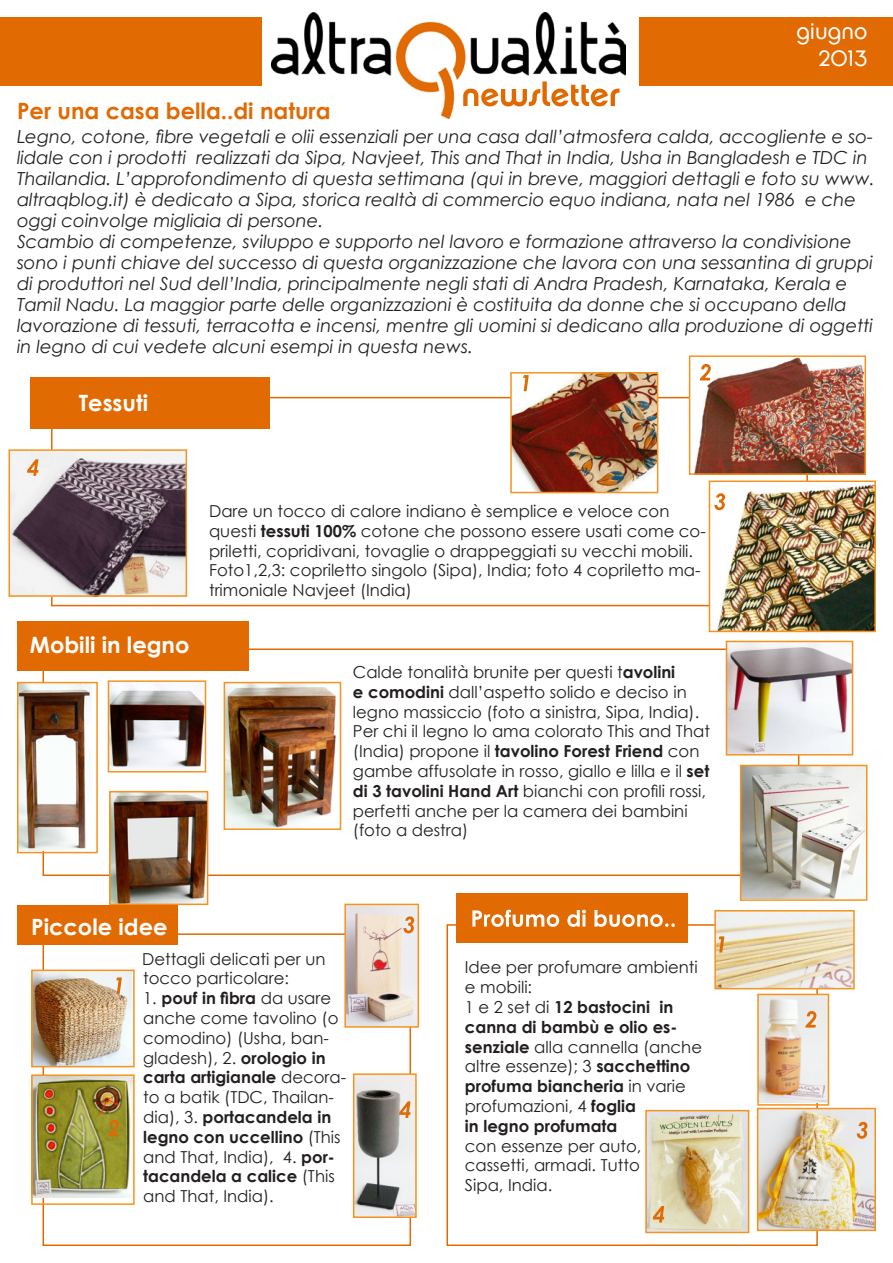
<style>
.page{position:relative;width:893px;height:1263px;background:#fff}
.page>*{position:absolute;margin:0;border:0;box-sizing:border-box;transform-origin:0 0}
.t1{font:700 22.5px "Century Gothic";color:#fff}
.t2{font:700 22.5px "Century Gothic";color:#e06b04}
.t3{font:22.5px "Chalet London Nineteen Seventy";color:#fff}
.t4{font:italic 18px/21px "Century Gothic";color:#231f20}
.t5{font:16.5px/19.8px "Century Gothic";color:#231f20}
.s1{font-weight:700}
</style>
<div class="page">
<div style="left:0;top:17px;width:261px;height:68px;background:#e16a02"></div>
<div style="left:640px;top:17px;width:253px;height:68px;background:#e16a02"></div>
<img style="left:513px;top:375px;width:142px;height:115px">
<div style="left:510px;top:372px;width:148px;height:121px;border:2px solid #f7931d"></div>
<img style="left:12px;top:452px;width:172px;height:142px">
<div style="left:9px;top:449px;width:178px;height:148px;border:2px solid #f7931d"></div>
<img style="left:227px;top:685px;width:109px;height:142px">
<div style="left:224px;top:682px;width:117px;height:148px;border:2px solid #f7931d"></div>
<img style="left:111px;top:683px;width:92px;height:85px">
<div style="left:108px;top:680px;width:98px;height:92px;border:2px solid #f7931d"></div>
<img style="left:112px;top:794px;width:93px;height:108px">
<div style="left:109px;top:791px;width:99px;height:114px;border:2px solid #f7931d"></div>
<img style="left:34px;top:972px;width:97px;height:92px">
<div style="left:31px;top:969px;width:104px;height:98px;border:2px solid #f7931d"></div>
<img style="left:34px;top:1077px;width:98px;height:120px">
<div style="left:31px;top:1074px;width:104px;height:131px;border:2px solid #f7931d"></div>
<img style="left:347px;top:907px;width:69px;height:118px">
<div style="left:344px;top:904px;width:75px;height:124px;border:2px solid #f7931d"></div>
<img style="left:356px;top:1076px;width:58px;height:139px">
<div style="left:353px;top:1073px;width:64px;height:145px;border:2px solid #f7931d"></div>
<img style="left:729px;top:644px;width:121px;height:108px">
<div style="left:726px;top:641px;width:127px;height:114px;border:2px solid #f7931d"></div>
<img style="left:760px;top:1111px;width:113px;height:117px">
<div style="left:757px;top:1108px;width:119px;height:123px;border:2px solid #f7931d"></div>
<img style="left:648px;top:1113px;width:98px;height:117px">
<div style="left:645px;top:1110px;width:104px;height:123px;border:2px solid #f7931d"></div>
<img style="left:743px;top:768px;width:121px;height:130px">
<div style="left:740px;top:765px;width:127px;height:136px;border:2px solid #f7931d"></div>
<img style="left:717px;top:913px;width:135px;height:73px">
<div style="left:714px;top:910px;width:141px;height:79px;border:2px solid #f7931d"></div>
<img style="left:760px;top:997px;width:66px;height:106px">
<div style="left:757px;top:994px;width:72px;height:112px;border:2px solid #f7931d"></div>
<img style="left:20px;top:685px;width:71px;height:165px">
<div style="left:17px;top:682px;width:81px;height:171px;border:2px solid #f7931d"></div>
<img style="left:694px;top:358px;width:169px;height:114px">
<div style="left:689px;top:355px;width:177px;height:120px;border:2px solid #f7931d"></div>
<img style="left:717px;top:484px;width:156px;height:145px">
<div style="left:709px;top:480px;width:167px;height:152px;border:2px solid #f7931d"></div>
<img style="left:271px;top:13px;width:354px;height:106px">
<svg style="left:463px;top:81px;width:157px;height:25px"></svg>
<div style="left:30px;top:377px;width:239px;height:51px;background:#e16a02"></div>
<div style="left:17px;top:621px;width:231px;height:49px;background:#e16a02"></div>
<div style="left:17px;top:906px;width:160px;height:39px;background:#e16a02"></div>
<div style="left:456px;top:893px;width:231px;height:49px;background:#e16a02"></div>
<svg style="left:472px;top:910px;width:203px;height:17px"></svg>
<svg style="left:523px;top:375px;width:6px;height:16px"></svg>
<svg style="left:116px;top:977px;width:6px;height:17px"></svg>
<svg style="left:719px;top:936px;width:5px;height:16px"></svg>
<svg style="left:700px;top:364px;width:11px;height:16px"></svg>
<svg style="left:108px;top:1120px;width:11px;height:16px"></svg>
<svg style="left:805px;top:1011px;width:11px;height:16px"></svg>
<svg style="left:714px;top:493px;width:11px;height:17px"></svg>
<svg style="left:857px;top:1122px;width:10px;height:17px"></svg>
<svg style="left:403px;top:916px;width:11px;height:17px"></svg>
<svg style="left:27px;top:459px;width:11px;height:17px"></svg>
<svg style="left:399px;top:1101px;width:12px;height:17px"></svg>
<svg style="left:653px;top:1206px;width:11px;height:16px"></svg>
<p class="t3" style="left:797px;top:18px;width:72px">giugno</p>
<p class="t3" style="left:819px;top:45px;width:50px">2013</p>
<p class="t2" style="left:17px;top:94px;width:315px">Per una casa bella..di natura</p>
<p class="t4" style="left:17px;top:126px;width:859px">Legno, cotone, fibre vegetali e olii essenziali per una casa dall’atmosfera calda, accogliente e so&shy;lidale con i prodotti realizzati da Sipa, Navjeet, This and That in India, Usha in Bangladesh e TDC in Thailandia. L’approfondimento di questa settimana (qui in breve, maggiori dettagli e foto su www. altraqblog.it) è dedicato a Sipa, storica realtà di commercio equo indiana, nata nel 1986 e che oggi coinvolge migliaia di persone.</p>
<p class="t4" style="left:17px;top:231px;width:858px">Scambio di competenze, sviluppo e supporto nel lavoro e formazione attraverso la condivisione sono i punti chiave del successo di questa organizzazione che lavora con una sessantina di gruppi di produttori nel Sud dell’India, principalmente negli stati di Andra Pradesh, Karnataka, Kerala e Tamil Nadu. La maggior parte delle organizzazioni è costituita da donne che si occupano della lavorazione di tessuti, terracotta e incensi, mentre gli uomini si dedicano alla produzione di oggetti in legno di cui vedete alcuni esempi in questa news.</p>
<p class="t1" style="left:79px;top:386px;width:71px">Tessuti</p>
<p class="t1" style="left:30px;top:627px;width:161px">Mobili in legno</p>
<p class="t5" style="left:209px;top:501px;width:498px">Dare un tocco di calore indiano è semplice e veloce con questi <span class="s1">tessuti 100%</span> cotone che possono essere usati come co&shy;priletti, copridivani, tovaglie o drappeggiati su vecchi mobili.</p>
<p class="t5" style="left:209px;top:560px;width:493px">Foto1,2,3: copriletto singolo (Sipa), India; foto 4 copriletto ma&shy;trimoniale Navjeet (India)</p>
<p class="t5" style="left:353px;top:662px;width:358px">Calde tonalità brunite per questi t<span class="s1">avolini<br>e comodini</span> dall’aspetto solido e deciso in legno massiccio (foto a sinistra, Sipa, India).<br>Per chi il legno lo ama colorato This and That (India) propone il <span class="s1">tavolino Forest Friend</span> con gambe affusolate in rosso, giallo e lilla e il <span class="s1">set di 3 tavolini Hand Art</span> bianchi con profili rossi, perfetti anche per la camera dei bambini (foto a destra)</p>
<p class="t1" style="left:31px;top:909px;width:138px">Piccole idee</p>
<p class="t5" style="left:142px;top:948px;width:185px">Dettagli delicati per un tocco particolare:</p>
<p class="t5" style="left:143px;top:988px;width:205px">1. <span class="s1">pouf in fibra</span> da usare anche come tavolino (o comodino) (Usha, ban&shy;gladesh), 2. <span class="s1">orologio in carta artigianale</span> decora&shy;to a batik (TDC, Thailan&shy;dia), 3. <span class="s1">portacandela in legno con uccellino</span> (This and That, India), 4. <span class="s1">por&shy;tacandela a calice</span> (This and That, India).</p>
<p class="t5" style="left:465px;top:957px;width:234px">Idee per profumare ambienti e mobili:</p>
<p class="t5" style="left:465px;top:997px;width:239px">1 e 2 set di <span class="s1">12 bastocini in canna di bambù e olio es&shy;senziale</span> alla cannella (anche altre essenze); 3 <span class="s1">sacchettino profuma biancheria</span> in varie profumazioni, 4 <span class="s1">foglia<br>in legno profumata<br></span>con essenze per auto, cassetti, armadi. Tutto<br>Sipa, India.</p>
</div>
